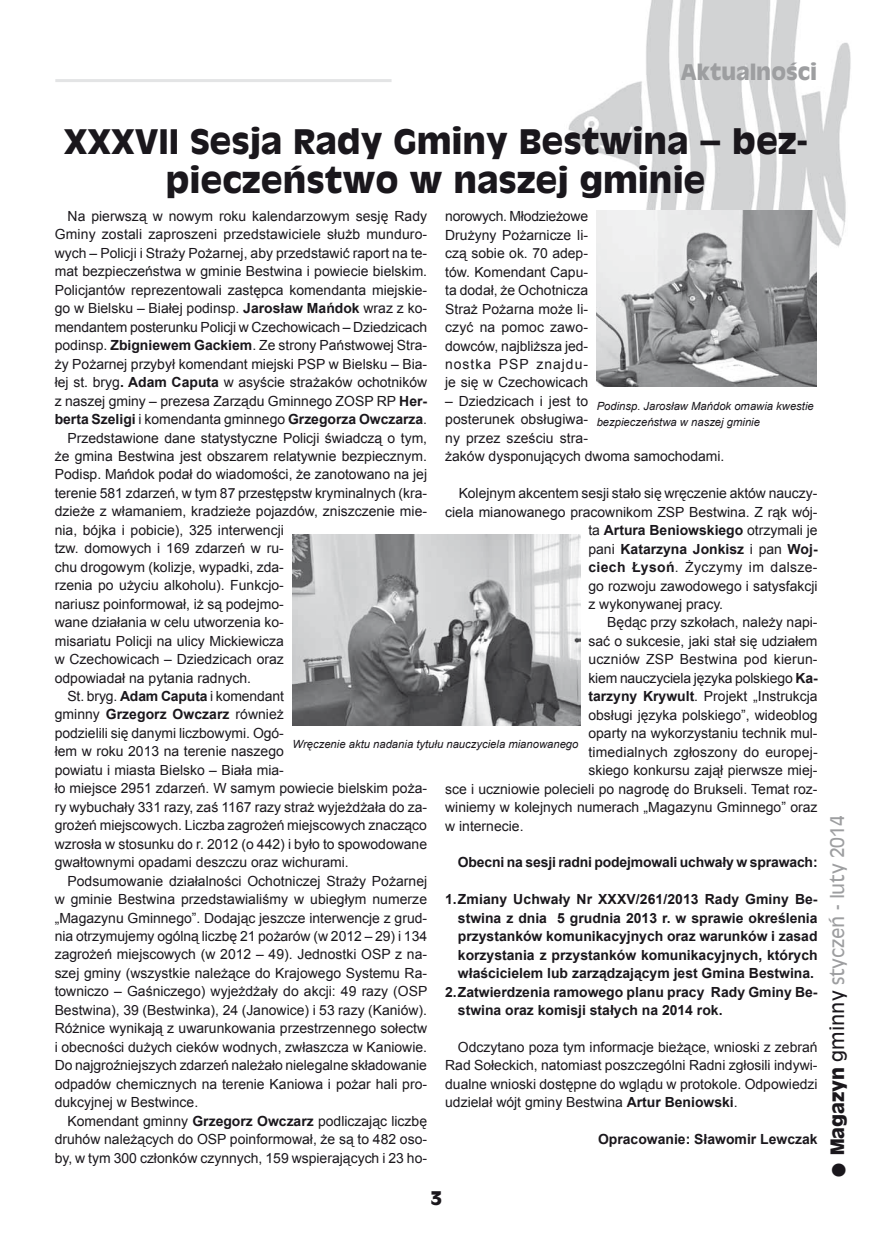
<style>
.page{position:relative;width:881px;height:1242px;background:#fff}
.page>*{position:absolute;margin:0;border:0;box-sizing:border-box;transform-origin:0 0}
.t1{font:700 33px/39.6px "Antique Olive";color:#1a171c;text-align:center}
.t2{font:700 21px "Antique Olive";color:#9d9ea0}
.t3{font:18px "Antique Olive";color:#9d9ea0}
.t4{font:700 18px "Antique Olive";color:#1a171c}
.t5{font:13.95px/18.5px "Arial";color:#1a171c;text-align:justify}
.t6{font:700 13.95px "Arial";color:#1a171c}
.t7{font:13.95px "Arial";letter-spacing:.025em;color:#1a171c}
.t8{font:italic 11.25px/16.5px "Arial";color:#1a171c}
.s1{font-weight:700}
.s2{font-weight:400}
.s3{font-weight:700;font-size:36px;color:#1a171c}
.s4{font-weight:700;color:#1a171c}
.s5{color:#1a171c}
</style>
<div class="page">
<hr style="left:55px;top:79px;width:336px;height:3px;background:#e3e4e5">
<img style="left:568px;top:0;width:282px;height:335px">
<img style="left:596px;top:211px;width:220px;height:176px">
<img style="left:292px;top:535px;width:287px;height:191px">
<h2 class="t2" style="left:680px;top:58px;width:138px">Aktualności</h2>
<h1 class="t1" style="left:63px;top:121px;width:745px">XXXVII Sesja Rady Gminy Bestwina – bez&shy;pieczeństwo w naszej gminie</h1>
<p class="t5" style="left:67px;top:207px;width:361px">Na pierwszą w nowym roku kalendarzowym sesję Rady</p>
<p class="t5" style="left:55px;top:225px;width:374px">Gminy zostali zaproszeni przedstawiciele służb munduro-</p>
<p class="t5" style="left:55px;top:244px;width:374px">wych – Policji i Straży Pożarnej, aby przedstawić raport na te-</p>
<p class="t5" style="left:55px;top:262px;width:374px">mat bezpieczeństwa w gminie Bestwina i powiecie bielskim.</p>
<p class="t5" style="left:55px;top:281px;width:374px">Policjantów reprezentowali zastępca komendanta miejskie-</p>
<p class="t5" style="left:55px;top:299px;width:374px">go w Bielsku – Białej podinsp. <span class="s1">Jarosław Mańdok</span> wraz z ko-</p>
<p class="t5" style="left:55px;top:318px;width:374px">mendantem posterunku Policji w Czechowicach – Dziedzicach</p>
<p class="t5" style="left:55px;top:336px;width:374px">podinsp. <span class="s1">Zbigniewem Gackiem</span>. Ze strony Państwowej Stra-</p>
<p class="t5" style="left:55px;top:355px;width:374px">ży Pożarnej przybył komendant miejski PSP w Bielsku – Bia-</p>
<p class="t5" style="left:55px;top:373px;width:374px">łej st. bryg<span class="s1">. Adam Caputa</span> w asyście strażaków ochotników</p>
<p class="t5" style="left:55px;top:392px;width:374px">z naszej gminy – prezesa Zarządu Gminnego ZOSP RP <span class="s1">Her-</span></p>
<p class="t6" style="left:55px;top:410px;width:374px">berta Szeligi <span class="s2">i komendanta gminnego</span> Grzegorza Owczarza<span class="s2">.</span></p>
<p class="t5" style="left:67px;top:428px;width:361px">Przedstawione dane statystyczne Policji świadczą o tym,</p>
<p class="t5" style="left:55px;top:447px;width:374px">że gmina Bestwina jest obszarem relatywnie bezpiecznym.</p>
<p class="t5" style="left:55px;top:465px;width:374px">Podisp. Mańdok podał do wiadomości, że zanotowano na jej</p>
<p class="t5" style="left:55px;top:484px;width:374px">terenie 581 zdarzeń, w tym 87 przestępstw kryminalnych (kra-</p>
<p class="t5" style="left:55px;top:502px;width:374px">dzieże z włamaniem, kradzieże pojazdów, zniszczenie mie-</p>
<p class="t5" style="left:55px;top:521px;width:230px">nia, bójka i pobicie), 325 interwencji</p>
<p class="t5" style="left:55px;top:539px;width:230px">tzw. domowych i 169 zdarzeń w ru-</p>
<p class="t5" style="left:55px;top:558px;width:230px">chu drogowym (kolizje, wypadki, zda-</p>
<p class="t5" style="left:55px;top:576px;width:230px">rzenia po użyciu alkoholu). Funkcjo-</p>
<p class="t5" style="left:55px;top:595px;width:230px">nariusz poinformował, iż są podejmo-</p>
<p class="t5" style="left:55px;top:613px;width:230px">wane działania w celu utworzenia ko-</p>
<p class="t5" style="left:55px;top:631px;width:230px">misariatu Policji na ulicy Mickiewicza</p>
<p class="t5" style="left:55px;top:650px;width:230px">w Czechowicach – Dziedzicach oraz</p>
<p class="t5" style="left:55px;top:668px;width:198px">odpowiadał na pytania radnych.</p>
<p class="t5" style="left:67px;top:687px;width:218px">St. bryg. <span class="s1">Adam Caputa</span> i komendant</p>
<p class="t6" style="left:55px;top:705px;width:231px"><span class="s2">gminny</span> Grzegorz Owczarz <span class="s2">również</span></p>
<p class="t5" style="left:55px;top:724px;width:230px">podzielili się danymi liczbowymi. Ogó-</p>
<p class="t5" style="left:55px;top:742px;width:230px">łem w roku 2013 na terenie naszego</p>
<p class="t5" style="left:55px;top:761px;width:230px">powiatu i miasta Bielsko – Biała mia-</p>
<p class="t5" style="left:55px;top:779px;width:374px">ło miejsce 2951 zdarzeń. W samym powiecie bielskim poża-</p>
<p class="t5" style="left:55px;top:798px;width:374px">ry wybuchały 331 razy, zaś 1167 razy straż wyjeżdżała do za-</p>
<p class="t5" style="left:55px;top:816px;width:373px">grożeń miejscowych. Liczba zagrożeń miejscowych znacząco</p>
<p class="t5" style="left:55px;top:834px;width:374px">wzrosła w stosunku do r. 2012 (o 442) i było to spowodowane</p>
<p class="t5" style="left:55px;top:853px;width:295px">gwałtownymi opadami deszczu oraz wichurami.</p>
<p class="t5" style="left:67px;top:871px;width:361px">Podsumowanie działalności Ochotniczej Straży Pożarnej</p>
<p class="t5" style="left:55px;top:890px;width:374px">w gminie Bestwina przedstawialiśmy w ubiegłym numerze</p>
<p class="t5" style="left:55px;top:908px;width:374px">„Magazynu Gminnego”. Dodając jeszcze interwencje z grud-</p>
<p class="t5" style="left:55px;top:927px;width:374px">nia otrzymujemy ogólną liczbę 21 pożarów (w 2012 – 29) i 134</p>
<p class="t5" style="left:55px;top:945px;width:374px">zagrożeń miejscowych (w 2012 – 49). Jednostki OSP z na-</p>
<p class="t5" style="left:55px;top:964px;width:374px">szej gminy (wszystkie należące do Krajowego Systemu Ra-</p>
<p class="t5" style="left:55px;top:982px;width:374px">towniczo – Gaśniczego) wyjeżdżały do akcji: 49 razy (OSP</p>
<p class="t5" style="left:55px;top:1001px;width:374px">Bestwina), 39 (Bestwinka), 24 (Janowice) i 53 razy (Kaniów).</p>
<p class="t5" style="left:55px;top:1019px;width:374px">Różnice wynikają z uwarunkowania przestrzennego sołectw</p>
<p class="t5" style="left:55px;top:1037px;width:374px">i obecności dużych cieków wodnych, zwłaszcza w Kaniowie.</p>
<p class="t5" style="left:55px;top:1056px;width:374px">Do najgroźniejszych zdarzeń należało nielegalne składowanie</p>
<p class="t5" style="left:55px;top:1074px;width:374px">odpadów chemicznych na terenie Kaniowa i pożar hali pro-</p>
<p class="t5" style="left:55px;top:1093px;width:145px">dukcyjnej w Bestwince.</p>
<p class="t5" style="left:67px;top:1111px;width:361px">Komendant gminny <span class="s1">Grzegorz Owczarz</span> podliczając liczbę</p>
<p class="t5" style="left:55px;top:1130px;width:374px">druhów należących do OSP poinformował, że są to 482 oso-</p>
<p class="t5" style="left:55px;top:1148px;width:374px">by, w tym 300 członków czynnych, 159 wspierających i 23 ho-</p>
<p class="t5" style="left:445px;top:207px;width:144px">norowych. Młodzieżowe Drużyny Pożarnicze li&shy;czą sobie ok. 70 adep&shy;tów. Komendant Capu&shy;ta dodał, że Ochotnicza Straż Pożarna może li&shy;czyć na pomoc zawo&shy;dowców, najbliższa jed&shy;nostka PSP znajdu&shy;je się w Czechowicach</p>
<p class="t5" style="left:445px;top:392px;width:281px;text-align:left">– Dziedzicach i jest to<br>posterunek obsługiwa-<br>ny przez sześciu stra-<br>żaków dysponujących dwoma samochodami.</p>
<p class="t5" style="left:458px;top:484px;width:360px">Kolejnym akcentem sesji stało się wręczenie aktów nauczy-</p>
<p class="t5" style="left:445px;top:503px;width:374px">ciela mianowanego pracownikom ZSP Bestwina. Z rąk wój-</p>
<p class="t6" style="left:588px;top:521px;width:230px"><span class="s2">ta</span> Artura Beniowskiego <span class="s2">otrzymali je</span></p>
<p class="t6" style="left:588px;top:539px;width:230px"><span class="s2">pani</span> Katarzyna Jonkisz <span class="s2">i pan</span> Woj-</p>
<p class="t7" style="left:588px;top:558px;width:230px"><span class="s1">ciech Łysoń</span>. Życzymy im dalsze-</p>
<p class="t5" style="left:588px;top:576px;width:230px">go rozwoju zawodowego i satysfakcji</p>
<p class="t5" style="left:588px;top:595px;width:136px">z wykonywanej pracy.</p>
<p class="t5" style="left:607px;top:613px;width:212px">Będąc przy szkołach, należy napi-</p>
<p class="t5" style="left:588px;top:632px;width:230px">sać o sukcesie, jaki stał się udziałem</p>
<p class="t5" style="left:588px;top:650px;width:230px">uczniów ZSP Bestwina pod kierun-</p>
<p class="t5" style="left:588px;top:669px;width:230px">kiem nauczyciela języka polskiego <span class="s1">Ka-</span></p>
<p class="t5" style="left:588px;top:687px;width:230px"><span class="s1">tarzyny Krywult</span>. Projekt „Instrukcja</p>
<p class="t5" style="left:588px;top:706px;width:230px">obsługi języka polskiego”, wideoblog</p>
<p class="t5" style="left:588px;top:724px;width:230px">oparty na wykorzystaniu technik mul-</p>
<p class="t5" style="left:588px;top:742px;width:230px">timedialnych zgłoszony do europej-</p>
<p class="t5" style="left:588px;top:761px;width:230px">skiego konkursu zajął pierwsze miej-</p>
<p class="t5" style="left:445px;top:779px;width:374px">sce i uczniowie polecieli po nagrodę do Brukseli. Temat roz-</p>
<p class="t5" style="left:445px;top:798px;width:374px">winiemy w kolejnych numerach „Magazynu Gminnego” oraz</p>
<p class="t5" style="left:445px;top:816px;width:80px">w internecie.</p>
<p class="t6" style="left:458px;top:853px;width:361px">Obecni na sesji radni podejmowali uchwały w sprawach:</p>
<p class="t6" style="left:445px;top:890px;width:374px">1.Zmiany Uchwały Nr XXXV/261/2013 Rady Gminy Be-</p>
<p class="t6" style="left:457px;top:908px;width:361px">stwina z dnia 5 grudnia 2013 r. w sprawie określenia</p>
<p class="t6" style="left:457px;top:927px;width:361px">przystanków komunikacyjnych oraz warunków i zasad</p>
<p class="t6" style="left:457px;top:945px;width:361px">korzystania z przystanków komunikacyjnych, których</p>
<p class="t6" style="left:457px;top:964px;width:357px">właścicielem lub zarządzającym jest Gmina Bestwina.</p>
<p class="t6" style="left:445px;top:982px;width:374px">2.Zatwierdzenia ramowego planu pracy Rady Gminy Be-</p>
<p class="t6" style="left:457px;top:1001px;width:266px">stwina oraz komisji stałych na 2014 rok.</p>
<p class="t5" style="left:445px;top:1038px;width:374px;text-indent:13px">Odczytano poza tym informacje bieżące, wnioski z zebrań Rad Sołeckich, natomiast poszczególni Radni zgłosili indywi&shy;dualne wnioski dostępne do wglądu w protokole. Odpowiedzi udzielał wójt gminy Bestwina <span class="s1">Artur Beniowski</span>.</p>
<p class="t6" style="left:597px;top:1130px;width:221px">Opracowanie: Sławomir Lewczak</p>
<p class="t8" style="left:596px;top:398px;width:218px">Podinsp. Jarosław Mańdok omawia kwestie bezpieczeństwa w naszej gminie</p>
<p class="t8" style="left:292px;top:735px;width:287px">Wręczenie aktu nadania tytułu nauczyciela mianowanego</p>
<p class="t4" style="left:430px;top:1186px;width:13px">3</p>
<p class="t3" style="left:825px;top:1179px;width:365px;rotate:-90deg"><span class="s3">•</span> <span class="s4">Magazyn</span> <span class="s5">gminny</span> styczeń - luty 2014</p>
</div>
